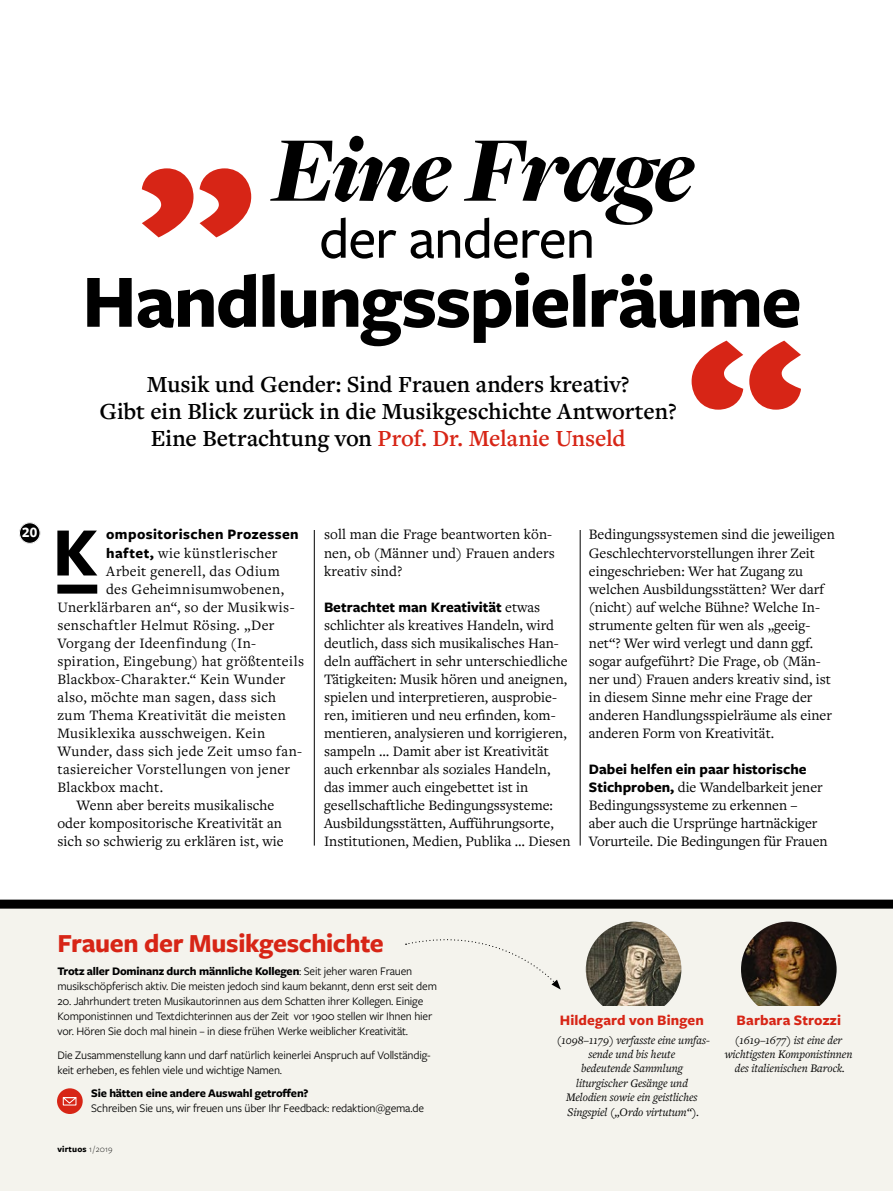
<style>
.page{position:relative;width:893px;height:1191px;background:#fff}
.page>*{position:absolute;margin:0;border:0;box-sizing:border-box;transform-origin:0 0}
.t1{font:900 195px "Freight Sans Pro";color:#d72516}
.t2{font:italic 900 96px "Freight Disp Pro";letter-spacing:-.03em;color:#000}
.t3{font:700 78px "Freight Sans Pro";letter-spacing:-.025em;color:#000}
.t4{font:700 71.85px "Freight Sans Pro";color:#000}
.t5{font:500 58.5px "Freight Sans Pro";letter-spacing:-.025em;color:#000}
.t6{font:700 27px "Freight Sans Pro";letter-spacing:-.015em;color:#d72516}
.t7{font:600 24px/27px "Freight Text Pro";letter-spacing:-.005em;color:#000;text-align:center}
.t8{font:15px/18px "Freight Text Pro";color:#000}
.t9{font:15px "Freight Text Pro";letter-spacing:.02em;color:#000}
.t10{font:15px "Freight Text Pro";letter-spacing:.025em;color:#000}
.t11{font:700 15px "Freight Sans Pro";color:#000}
.t12{font:700 15px "Freight Sans Pro";letter-spacing:.01em;color:#d72516}
.t13{font:700 15px "Freight Sans Pro";letter-spacing:.025em;color:#000}
.t14{font:700 15px "Freight Sans Pro";color:#fff}
.t15{font:12px/15px "Freight Sans Pro";letter-spacing:-.015em;color:#000}
.t16{font:italic 12px/14.4px "Freight Text Pro";letter-spacing:-.005em;color:#000;text-align:center}
.t17{font:700 12px "Freight Sans Pro";letter-spacing:-.015em;color:#000}
.t18{font:700 9px "Freight Sans Pro";letter-spacing:.02em;color:#000}
.s1{color:#d72516}
.s2{font-family:"Freight Sans Pro";font-weight:700}
.s3{font-family:"Freight Text Pro";font-weight:400}
.s4{font-weight:700}
.s5{font-weight:300}
</style>
<div class="page">
<div style="left:0;top:903px;width:893px;height:288px;background:#f4f3ed"></div>
<div style="left:0;top:899px;width:893px;height:9px;background:#000"></div>
<div style="left:57px;top:584px;width:40px;height:9px;background:#000"></div>
<hr style="left:580px;top:530px;width:1px;height:315px;background:#000">
<hr style="left:314px;top:530px;width:1px;height:315px;background:#000">
<div style="left:57px;top:1088px;width:26px;height:26px;background:#d72516;border-radius:50%"></div>
<div style="left:63px;top:1097px;width:13px;height:8px;border:1px solid #fff"></div>
<svg style="left:62px;top:1097px;width:15px;height:7px"></svg>
<img style="left:586px;top:921px;width:95px;height:96px;border-radius:48px">
<div style="left:554px;top:1006px;width:156px;height:109px;background:#f4f3ed"></div>
<img style="left:741px;top:921px;width:96px;height:96px;border-radius:48px">
<div style="left:719px;top:1006px;width:140px;height:95px;background:#f4f3ed"></div>
<svg style="left:406px;top:939px;width:155px;height:50px"></svg>
<div style="left:19px;top:522px;width:21px;height:21px;background:#000;border-radius:50%"></div>
<div style="left:18px;top:521px;width:23px;height:23px;border:1px solid #fff;border-radius:50%"></div>
<div style="left:19px;top:522px;width:21px;height:21px;border:1px solid #fff;border-radius:50%"></div>
<h2 class="t2" style="left:272px;top:106px;width:424px">Eine Frage</h2>
<h1 class="t1" style="left:139px;top:6px;width:117px">„</h1>
<h3 class="t5" style="left:319px;top:199px;width:278px">der anderen</h3>
<h3 class="t3" style="left:82px;top:248px;width:721px">Handlungsspielräume</h3>
<h3 class="t7" style="left:100px;top:369px;width:579px">Musik und Gender: Sind Frauen anders kreativ?<br>Gibt ein Blick zurück in die Musikgeschichte Antworten?<br>Eine Betrachtung von <span class="s1">Prof. Dr. Melanie Unseld</span></h3>
<h1 class="t1" style="left:688px;top:268px;width:117px">“</h1>
<p class="t14" style="left:22px;top:522px;width:16px">20</p>
<p class="t13" style="left:106px;top:524px;width:194px">ompositorischen Prozessen</p>
<p class="t10" style="left:106px;top:543px;width:173px"><span class="s2">haftet,</span> wie künstlerischer</p>
<p class="t10" style="left:106px;top:561px;width:175px">Arbeit generell, das Odium</p>
<p class="t9" style="left:106px;top:579px;width:179px">des Geheimnisumwobenen,</p>
<p class="t9" style="left:57px;top:597px;width:239px">Unerklärbaren an“, so der Musikwis-</p>
<p class="t10" style="left:57px;top:615px;width:218px">senschaftler Helmut Rösing. „Der</p>
<p class="t10" style="left:57px;top:633px;width:200px">Vorgang der Ideenfindung (In-</p>
<p class="t9" style="left:57px;top:651px;width:248px">spiration, Eingebung) hat größtenteils</p>
<p class="t9" style="left:57px;top:669px;width:230px">Blackbox-Charakter.“ Kein Wunder</p>
<p class="t10" style="left:57px;top:687px;width:220px">also, möchte man sagen, dass sich</p>
<p class="t9" style="left:57px;top:705px;width:230px">zum Thema Kreativität die meisten</p>
<p class="t10" style="left:57px;top:723px;width:209px">Musiklexika ausschweigen. Kein</p>
<p class="t9" style="left:57px;top:741px;width:246px">Wunder, dass sich jede Zeit umso fan-</p>
<p class="t9" style="left:57px;top:759px;width:234px">tasiereicher Vorstellungen von jener</p>
<p class="t9" style="left:57px;top:777px;width:107px">Blackbox macht.</p>
<p class="t8" style="left:77px;top:795px;width:199px">Wenn aber bereits musikalische</p>
<p class="t8" style="left:57px;top:813px;width:226px">oder kompositorische Kreativität an</p>
<p class="t8" style="left:57px;top:831px;width:228px">sich so schwierig zu erklären ist, wie</p>
<h3 class="t4" style="left:53px;top:502px;width:46px">K</h3>
<p class="t8" style="left:324px;top:525px;width:232px">soll man die Frage beantworten kön&shy;nen, ob (Männer und) Frauen anders kreativ sind?</p>
<p class="t11" style="left:324px;top:596px;width:218px">Betrachtet man Kreativität <span class="s3">etwas</span></p>
<p class="t8" style="left:324px;top:615px;width:248px">schlichter als kreatives Handeln, wird deutlich, dass sich musikalisches Han&shy;deln auffächert in sehr unterschiedliche Tätigkeiten: Musik hören und aneignen, spielen und interpretieren, ausprobie&shy;ren, imitieren und neu erfinden, kom&shy;mentieren, analysieren und korrigieren, sampeln … Damit aber ist Kreativität auch erkennbar als soziales Handeln, das immer auch eingebettet ist in gesellschaftliche Bedingungssysteme:<br>Ausbildungsstätten, Aufführungsorte, Institutionen, Medien, Publika … Diesen</p>
<p class="t8" style="left:589px;top:525px;width:248px">Bedingungssystemen sind die jeweiligen Geschlechtervorstellungen ihrer Zeit eingeschrieben: Wer hat Zugang zu welchen Ausbildungsstätten? Wer darf (nicht) auf welche Bühne? Welche In&shy;strumente gelten für wen als „geeig&shy;net“? Wer wird verlegt und dann ggf. sogar aufgeführt? Die Frage, ob (Män&shy;ner und) Frauen anders kreativ sind, ist in diesem Sinne mehr eine Frage der anderen Handlungsspielräume als einer anderen Form von Kreativität.</p>
<p class="t11" style="left:589px;top:758px;width:219px">Dabei helfen ein paar historische</p>
<p class="t8" style="left:589px;top:777px;width:240px"><span class="s2">Stichproben,</span> die Wandelbarkeit jener Bedingungssysteme zu erkennen – aber auch die Ursprünge hartnäckiger Vorurteile. Die Bedingungen für Frauen</p>
<h3 class="t6" style="left:58px;top:924px;width:328px">Frauen der Musikgeschichte</h3>
<p class="t15" style="left:58px;top:963px;width:381px"><span class="s4">Trotz aller Dominanz durch männliche Kollegen</span>: Seit jeher waren Frauen musikschöpferisch aktiv. Die meisten jedoch sind kaum bekannt, denn erst seit dem</p>
<p class="t15" style="left:58px;top:993px;width:376px">20. Jahrhundert treten Musikautorinnen aus dem Schatten ihrer Kollegen. Einige<br>Komponistinnen und Textdichterinnen aus der Zeit vor 1900 stellen wir Ihnen hier vor. Hören Sie doch mal hinein – in diese frühen Werke weiblicher Kreativität.</p>
<p class="t15" style="left:58px;top:1047px;width:375px">Die Zusammenstellung kann und darf natürlich keinerlei Anspruch auf Vollständig&shy;keit erheben, es fehlen viele und wichtige Namen.</p>
<p class="t17" style="left:91px;top:1085px;width:219px">Sie hätten eine andere Auswahl getroffen?</p>
<p class="t15" style="left:91px;top:1100px;width:334px">Schreiben Sie uns, wir freuen uns über Ihr Feedback: redaktion@gema.de</p>
<p class="t18" style="left:57px;top:1142px;width:57px">virtuos <span class="s5">1 / 2019</span></p>
<p class="t12" style="left:560px;top:1009px;width:146px">Hildegard von Bingen</p>
<p class="t16" style="left:557px;top:1032px;width:155px">(1098–1179) verfasste eine umfas&shy;sende und bis heute<br>bedeutende Sammlung liturgischer Gesänge und<br>Melodien sowie ein geistliches<br>Singspiel („Ordo virtutum“).</p>
<p class="t12" style="left:737px;top:1009px;width:106px">Barbara Strozzi</p>
<p class="t16" style="left:725px;top:1032px;width:129px">(1619–1677) ist eine der wichtigsten Komponistinnen des italienischen Barock.</p>
</div>
